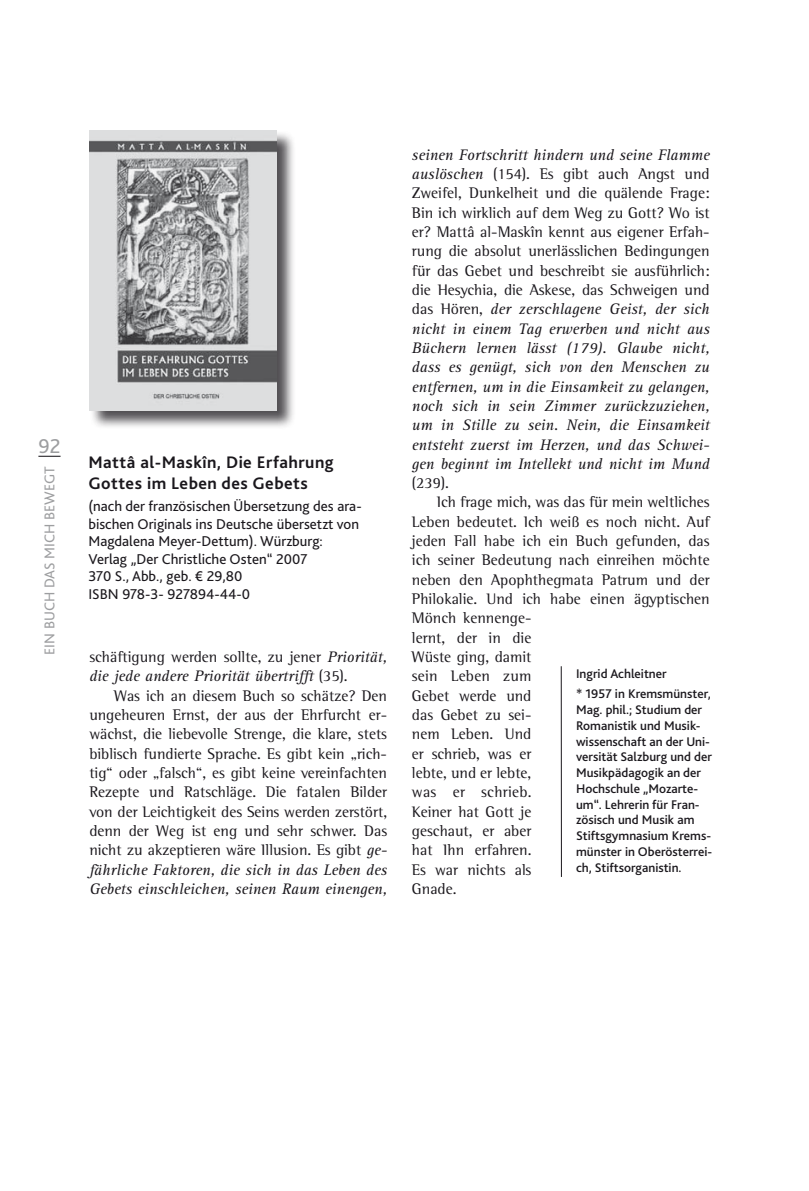
<style>
.page{position:relative;width:809px;height:1191px;background:#fff}
.page>*{position:absolute;margin:0;border:0;box-sizing:border-box;transform-origin:0 0}
.t1{font:21px "Bliss 2";color:#9d9ea0}
.t2{font:700 17.5px/21px "Bliss 2";letter-spacing:.025em;color:#1a171c}
.t3{font:15.75px/19.2px "Agfa Rotis Semi Serif";color:#1a171c;text-align:justify}
.t4{font:italic 15.75px/19.2px "Agfa Rotis Serif";color:#1a171c;text-align:justify}
.t5{font:15.75px "Agfa Rotis Semi Serif";letter-spacing:.02em;color:#1a171c}
.t6{font:14.88px/17.5px "Bliss 2";color:#1a171c}
.t7{font:14.88px "Bliss 2";color:#9d9ea0}
.t8{font:500 13.12px/15.8px "Bliss 2";color:#1a171c}
.s1{font-family:"Agfa Rotis Serif";font-style:italic}
.s2{font-family:"Agfa Rotis Semi Serif";font-style:normal}
</style>
<div class="page">
<svg style="left:38px;top:456px;width:23px;height:1px"></svg>
<div style="left:90px;top:131px;width:214px;height:307px;background:#1a171c;opacity:.75"></div>
<img style="left:89px;top:130px;width:188px;height:280px">
<hr style="left:561px;top:666px;width:1px;height:211px;background:#1a171c">
<h1 class="t1" style="left:38px;top:433px;width:24px">92</h1>
<p class="t7" style="left:40px;top:655px;width:190px;rotate:-90deg">ein buch das mich bewegt</p>
<p class="t2" style="left:88px;top:451px;width:247px">M attâ al-M askîn, Die Erfahrung<br>Gottes im Leben des Gebets</p>
<p class="t6" style="left:88px;top:497px;width:275px">(nach der französischen Übersetzung des ara&shy;bischen Originals ins Deutsche übersetzt von<br>M agdalena M eyer-Dettum). Würzburg:<br>Verlag „Der Christliche Osten“ 2007<br>370 S., Abb., geb. € 29,80<br>ISBN</p>
<p class="t6" style="left:122px;top:584px;width:129px">978-3- 927894-44-0</p>
<p class="t3" style="left:89px;top:647px;width:299px">schäftigung werden sollte, zu jener <span class="s1">Priorität,</span></p>
<p class="t4" style="left:89px;top:667px;width:260px">die jede andere Priorität übertrifft <span class="s2">(35).</span></p>
<p class="t3" style="left:89px;top:686px;width:299px;text-indent:25px">Was ich an diesem Buch so schätze? Den ungeheuren Ernst, der aus der Ehrfurcht er&shy;wächst, die liebevolle Strenge, die klare, stets biblisch fundierte Sprache. Es gibt kein „rich&shy;tig“ oder „falsch“, es gibt keine vereinfachten Rezepte und Ratschläge. Die fatalen Bilder von der Leichtigkeit des Seins werden zerstört, denn der Weg ist eng und sehr schwer. Das nicht zu akzeptieren wäre Illusion. Es gibt <span class="s1">ge-</span></p>
<p class="t4" style="left:89px;top:860px;width:299px">fährliche Faktoren, die sich in das Leben des<br>Gebets einschleichen, seinen Raum einengen,</p>
<p class="t4" style="left:412px;top:145px;width:299px">seinen Fortschritt hindern und seine Flamme</p>
<p class="t3" style="left:412px;top:164px;width:299px"><span class="s1">auslöschen</span> (154). Es gibt auch Angst und Zweifel, Dunkelheit und die quälende Frage:<br>Bin ich wirklich auf dem Weg zu Gott? Wo ist er? Mattâ al-Maskîn kennt aus eigener Erfah&shy;rung die absolut unerlässlichen Bedingungen für das Gebet und beschreibt sie ausführlich: die Hesychia, die Askese, das Schweigen und</p>
<p class="t4" style="left:412px;top:300px;width:299px"><span class="s2">das Hören,</span> der zerschlagene Geist, der sich nicht in einem Tag erwerben und nicht aus Büchern lernen lässt (179). Glaube nicht, dass es genügt, sich von den Menschen zu entfernen, um in die Einsamkeit zu gelangen, noch sich in sein Zimmer zurückzuziehen, um in Stille zu sein. Nein, die Einsamkeit entsteht zuerst im Herzen, und das Schwei&shy;gen beginnt im Intellekt und nicht im Mund</p>
<p class="t3" style="left:412px;top:473px;width:39px">(239).</p>
<p class="t3" style="left:437px;top:492px;width:274px">Ich frage mich, was das für mein weltliches</p>
<p class="t3" style="left:412px;top:512px;width:299px">Leben bedeutet. Ich weiß es noch nicht. Auf</p>
<p class="t3" style="left:412px;top:531px;width:299px">jeden Fall habe ich ein Buch gefunden, das</p>
<p class="t3" style="left:412px;top:550px;width:299px">ich seiner Bedeutung nach einreihen möchte</p>
<p class="t3" style="left:412px;top:570px;width:299px">neben den Apophthegmata Patrum und der</p>
<p class="t3" style="left:412px;top:589px;width:299px">Philokalie. Und ich habe einen ägyptischen</p>
<p class="t3" style="left:412px;top:608px;width:121px">Mönch kennenge-</p>
<p class="t3" style="left:412px;top:628px;width:121px">lernt, der in die</p>
<p class="t3" style="left:412px;top:647px;width:121px">Wüste ging, damit</p>
<p class="t3" style="left:412px;top:666px;width:121px">sein Leben zum</p>
<p class="t3" style="left:412px;top:685px;width:121px">Gebet werde und</p>
<p class="t3" style="left:412px;top:705px;width:121px">das Gebet zu sei-</p>
<p class="t3" style="left:412px;top:724px;width:121px">nem Leben. Und</p>
<p class="t3" style="left:412px;top:743px;width:121px">er schrieb, was er</p>
<p class="t3" style="left:412px;top:763px;width:121px">lebte, und er lebte,</p>
<p class="t5" style="left:412px;top:782px;width:121px">was er schrieb.</p>
<p class="t3" style="left:412px;top:801px;width:121px">Keiner hat Gott je</p>
<p class="t3" style="left:412px;top:821px;width:121px">geschaut, er aber</p>
<p class="t3" style="left:412px;top:840px;width:121px">hat Ihn erfahren.</p>
<p class="t3" style="left:412px;top:859px;width:121px">Es war nichts als</p>
<p class="t3" style="left:412px;top:879px;width:46px">Gnade.</p>
<p class="t8" style="left:576px;top:662px;width:136px;line-height:20.7px">Ingrid Achleitner<br>* 1957 in Kremsmünster,</p>
<p class="t8" style="left:576px;top:701px;width:138px">Mag. phil.; Studium der<br>Romanistik und Musik&shy;wissenschaft an der Uni&shy;versität Salzburg und der<br>Musikpädagogik an der<br>Hochschule „Mozarte&shy;um“. Lehrerin für Fran&shy;zösisch und Musik am<br>Stiftsgymnasium Krems&shy;münster in Oberösterrei&shy;ch, Stiftsorganistin.</p>
</div>
